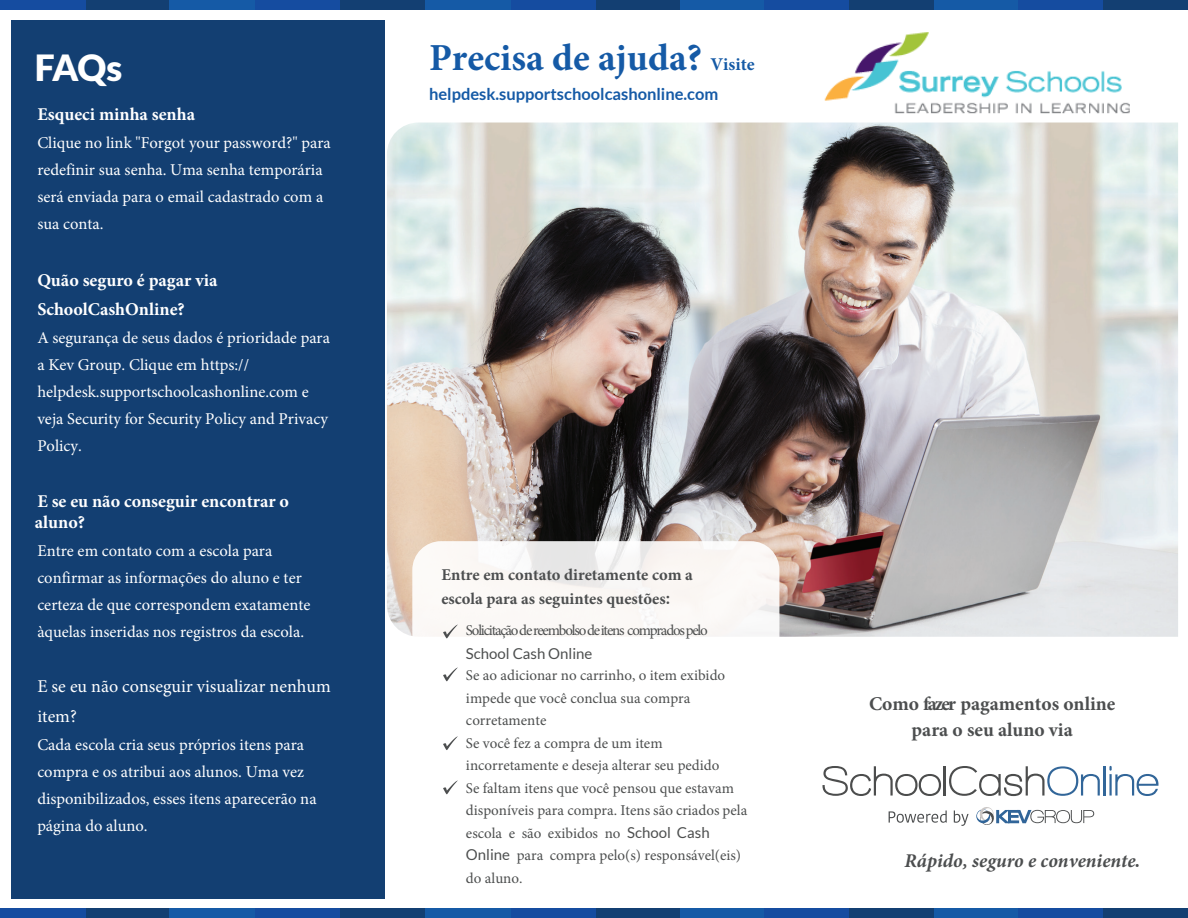
<style>
.page{position:relative;width:1188px;height:918px;background:#fff}
.page>*{position:absolute;margin:0;border:0;box-sizing:border-box;transform-origin:0 0}
.t1{font:700 38.25px "Minion Pro";color:#155aa6}
.t2{font:900 36.15px "Lato";color:#fff}
.t3{font:700 19.5px/25.5px "Minion Pro";color:#4c4e4f;text-align:center}
.t4{font:italic 700 19.5px "Minion Pro";color:#4c4e4f}
.t5{font:700 18px/29.4px "Minion Pro";color:#fff}
.t6{font:18px/29.4px "Minion Pro";color:#fff}
.t7{font:16.5px/27px "Minion Pro";color:#fff}
.t8{font:700 16.5px/23.9px "Minion Pro";color:#4c4e4f}
.t9{font:700 16.5px "Lato";color:#155aa6}
.t10{font:15px/22.5px "Minion Pro";color:#4d4f4f}
.t11{font:15px "Minion Pro";letter-spacing:-.08em;color:#4d4f4f}
.t12{font:15px "Lato";color:#4d4f4f}
.s1{font-size:18px}
.s2{font-family:"Lato"}
</style>
<div class="page">
<div style="left:12px;top:20px;width:373px;height:879px;background:#133f72"></div>
<img style="left:387px;top:123px;width:791px;height:514px">
<div style="left:1102px;top:0;width:86px;height:9px;background:#133f72"></div>
<div style="left:1017px;top:0;width:86px;height:9px;background:#154ca0"></div>
<div style="left:932px;top:0;width:86px;height:9px;background:#155aa6"></div>
<div style="left:848px;top:0;width:86px;height:9px;background:#133f72"></div>
<div style="left:763px;top:0;width:86px;height:9px;background:#154ca0"></div>
<div style="left:678px;top:0;width:86px;height:9px;background:#155aa6"></div>
<div style="left:594px;top:0;width:86px;height:9px;background:#133f72"></div>
<div style="left:510px;top:0;width:86px;height:9px;background:#154ca0"></div>
<div style="left:425px;top:0;width:86px;height:9px;background:#155aa6"></div>
<div style="left:339px;top:0;width:86px;height:9px;background:#133f72"></div>
<div style="left:254px;top:0;width:86px;height:9px;background:#154ca0"></div>
<div style="left:85px;top:0;width:86px;height:9px;background:#133f72"></div>
<div style="left:0;top:0;width:86px;height:9px;background:#154ca0"></div>
<div style="left:169px;top:0;width:86px;height:9px;background:#155aa6"></div>
<div style="left:1102px;top:909px;width:86px;height:9px;background:#133f72"></div>
<div style="left:1017px;top:909px;width:86px;height:9px;background:#154ca0"></div>
<div style="left:932px;top:909px;width:86px;height:9px;background:#155aa6"></div>
<div style="left:848px;top:909px;width:86px;height:9px;background:#133f72"></div>
<div style="left:763px;top:909px;width:86px;height:9px;background:#154ca0"></div>
<div style="left:678px;top:909px;width:86px;height:9px;background:#155aa6"></div>
<div style="left:594px;top:909px;width:86px;height:9px;background:#133f72"></div>
<div style="left:510px;top:909px;width:86px;height:9px;background:#154ca0"></div>
<div style="left:425px;top:909px;width:86px;height:9px;background:#155aa6"></div>
<div style="left:339px;top:909px;width:86px;height:9px;background:#133f72"></div>
<div style="left:254px;top:909px;width:86px;height:9px;background:#154ca0"></div>
<div style="left:85px;top:909px;width:86px;height:9px;background:#133f72"></div>
<div style="left:0;top:909px;width:86px;height:9px;background:#154ca0"></div>
<div style="left:169px;top:909px;width:86px;height:9px;background:#155aa6"></div>
<svg style="left:823px;top:766px;width:118px;height:30px"></svg>
<hr style="left:943px;top:766px;width:3px;height:30px;background:#4c4d4d">
<svg style="left:949px;top:766px;width:151px;height:30px"></svg>
<hr style="left:1104px;top:766px;width:2px;height:30px;background:#326699">
<svg style="left:1109px;top:766px;width:49px;height:30px"></svg>
<svg style="left:889px;top:811px;width:58px;height:12px"></svg>
<svg style="left:954px;top:811px;width:15px;height:15px"></svg>
<svg style="left:976px;top:807px;width:118px;height:18px"></svg>
<div style="left:412px;top:541px;width:367px;height:336px;background:#fff;border-radius:29px"></div>
<svg style="left:443px;top:624px;width:15px;height:14px"></svg>
<svg style="left:443px;top:667px;width:15px;height:14px"></svg>
<svg style="left:443px;top:736px;width:15px;height:14px"></svg>
<svg style="left:443px;top:780px;width:15px;height:14px"></svg>
<img style="left:824px;top:32px;width:306px;height:82px">
<h2 class="t2" style="left:35px;top:46px;width:89px">FAQs</h2>
<p class="t5" style="left:37px;top:100px;width:159px">Esqueci minha senha</p>
<p class="t7" style="left:37px;top:130px;width:295px">Clique no link "Forgot your password?" para redefinir sua senha. Uma senha temporária será enviada para o email cadastrado com a sua conta.</p>
<p class="t5" style="left:37px;top:265px;width:182px">Quão seguro é pagar via<br>SchoolCashOnline?</p>
<p class="t7" style="left:37px;top:324px;width:294px">A segurança de seus dados é prioridade para a Kev Group. Clique em https:// helpdesk.supportschoolcashonline.com e veja Security for Security Policy and Privacy Policy.</p>
<p class="t5" style="left:35px;top:490px;width:256px;line-height:21.6px">E se eu não conseguir encontrar o aluno?</p>
<p class="t7" style="left:37px;top:537px;width:275px">Entre em contato com a escola para confirmar as informações do aluno e ter certeza de que correspondem exatamente àquelas inseridas nos registros da escola.</p>
<p class="t6" style="left:37px;top:672px;width:295px">E se eu não conseguir visualizar nenhum item?</p>
<p class="t7" style="left:37px;top:731px;width:281px">Cada escola cria seus próprios itens para compra e os atribui aos alunos. Uma vez disponibilizados, esses itens aparecerão na página do aluno.</p>
<h1 class="t1" style="left:429px;top:30px;width:327px">Precisa de ajuda? <span class="s1">Visite</span></h1>
<p class="t9" style="left:429px;top:85px;width:291px">helpdesk.supportschoolcashonline.com</p>
<p class="t8" style="left:441px;top:563px;width:253px">Entre em contato diretamente com a escola para as seguintes questões<span class="s2">:</span></p>
<p class="t11" style="left:466px;top:620px;width:243px">Solicitaçãodereembolsodeitens compradospelo</p>
<p class="t12" style="left:466px;top:645px;width:128px">School Cash Online</p>
<p class="t10" style="left:466px;top:664px;width:283px">Se ao adicionar no carrinho, o item exibido impede que você conclua sua compra corretamente<br>Se você fez a compra de um item incorretamente e deseja alterar seu pedido<br>Se faltam itens que você pensou que estavam disponíveis para compra. Itens são criados pela escola e são exibidos no <span class="s2">School Cash Online</span> para compra pelo(s) responsável(eis) do aluno.</p>
<p class="t3" style="left:869px;top:691px;width:248px">Como fazer pagamentos online para o seu aluno via</p>
<p class="t4" style="left:905px;top:847px;width:237px">Rápido, seguro e conveniente<span class="s2">.</span></p>
</div>
